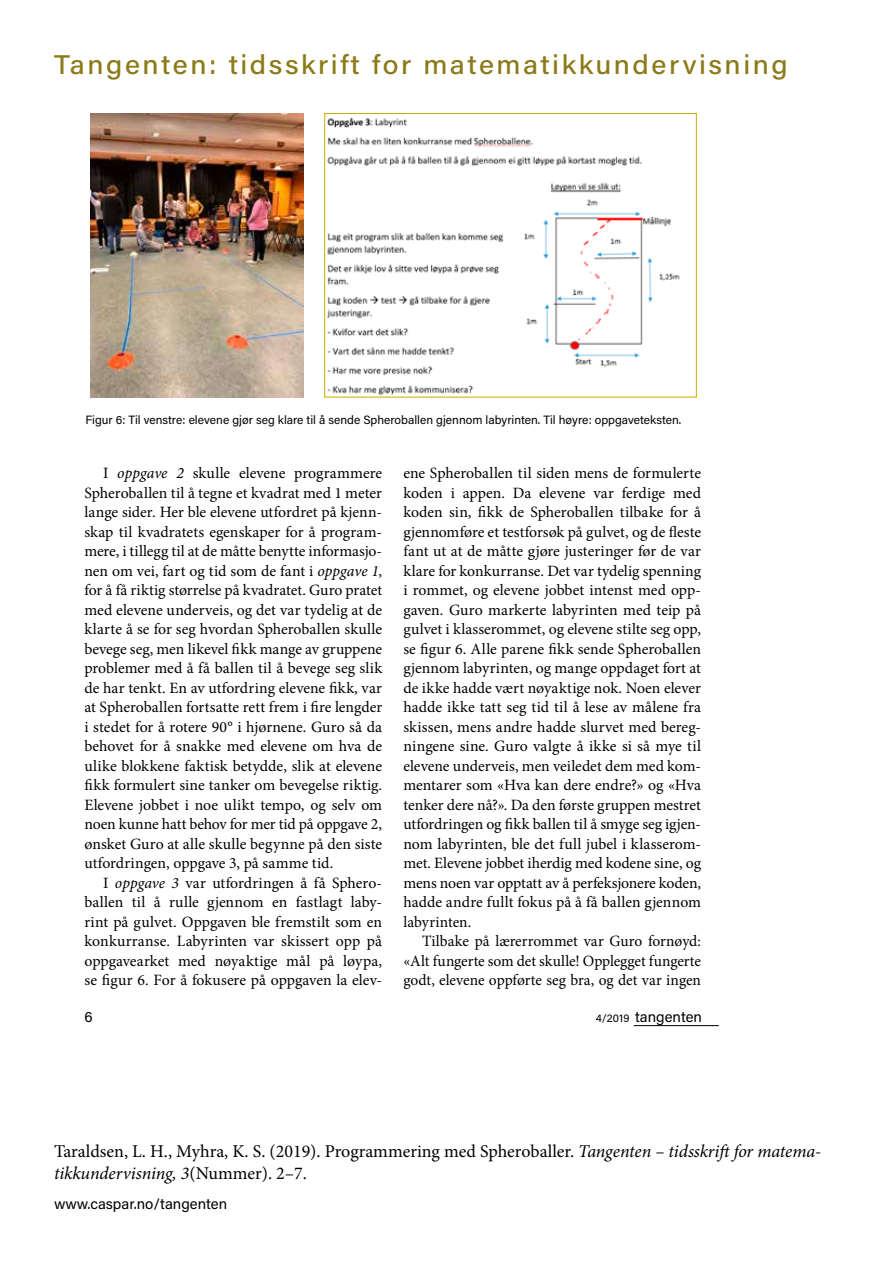
<style>
.page{position:relative;width:893px;height:1263px;background:#fff}
.page>*{position:absolute;margin:0;border:0;box-sizing:border-box;transform-origin:0 0}
.t1{font:500 27px "Acumin Pro";letter-spacing:.09em;color:#8b7a18;scale:1.05 1}
.t2{font:18px/21.6px "Minion Pro";color:#000}
.t3{font:15.75px/19.5px "Minion Pro";color:#000;text-align:justify}
.t4{font:15px "Acumin Pro";color:#000}
.t5{font:12px "Acumin Pro";color:#000}
.s1{font-style:italic}
.s2{font-size:11.25px}
</style>
<div class="page">
<hr style="left:634px;top:1025px;width:85px;height:1px;background:#000">
<img style="left:91px;top:114px;width:212px;height:283px">
<img style="left:327px;top:117px;width:353px;height:278px">
<div style="left:324px;top:113px;width:373px;height:284px;border:1px solid #cda800"></div>
<h1 class="t1" style="left:54px;top:46px;width:700px">Tangenten: tidsskrift for matematikkundervisning</h1>
<p class="t5" style="left:85px;top:411px;width:597px">Figur 6: Til venstre: elevene gjør seg klare til å sende Spheroballen gjennom labyrinten. Til høyre: oppgaveteksten.</p>
<p class="t3" style="left:84px;top:463px;width:299px;text-indent:19px">I <span class="s1">oppgave 2</span> skulle elevene programmere Spheroballen til å tegne et kvadrat med 1 meter lange sider. Her ble elevene utfordret på kjenn&shy;skap til kvadratets egenskaper for å program&shy;mere, i tillegg til at de måtte benytte informasjo&shy;nen om vei, fart og tid som de fant i <span class="s1">oppgave 1</span>, for å få riktig størrelse på kvadratet. Guro pratet med elevene underveis, og det var tydelig at de klarte å se for seg hvordan Spheroballen skulle bevege seg, men likevel fikk mange av gruppene problemer med å få ballen til å bevege seg slik de har tenkt. En av utfordring elevene fikk, var at Spheroballen fortsatte rett frem i fire lengder i stedet for å rotere 90° i hjørnene. Guro så da behovet for å snakke med elevene om hva de ulike blokkene faktisk betydde, slik at elevene fikk formulert sine tanker om bevegelse riktig.<br>Elevene jobbet i noe ulikt tempo, og selv om noen kunne hatt behov for mer tid på oppgave 2, ønsket Guro at alle skulle begynne på den siste utfordringen, oppgave 3, på samme tid.</p>
<p class="t3" style="left:84px;top:873px;width:299px;text-indent:19px">I <span class="s1">oppgave 3</span> var utfordringen å få Sphero&shy;ballen til å rulle gjennom en fastlagt laby&shy;rint på gulvet. Oppgaven ble fremstilt som en konkurranse. Labyrinten var skissert opp på oppgavearket med nøyaktige mål på løypa, se figur 6. For å fokusere på oppgaven la elev-</p>
<p class="t3" style="left:403px;top:463px;width:299px">ene Spheroballen til siden mens de formulerte koden i appen. Da elevene var ferdige med koden sin, fikk de Spheroballen tilbake for å gjennomføre et testforsøk på gulvet, og de fleste fant ut at de måtte gjøre justeringer før de var klare for konkurranse. Det var tydelig spenning i rommet, og elevene jobbet intenst med opp&shy;gaven. Guro markerte labyrinten med teip på gulvet i klasserommet, og elevene stilte seg opp, se figur 6. Alle parene fikk sende Spheroballen gjennom labyrinten, og mange oppdaget fort at de ikke hadde vært nøyaktige nok. Noen elever hadde ikke tatt seg tid til å lese av målene fra skissen, mens andre hadde slurvet med bereg&shy;ningene sine. Guro valgte å ikke si så mye til elevene underveis, men veiledet dem med kom&shy;mentarer som «Hva kan dere endre?» og «Hva tenker dere nå?». Da den første gruppen mestret utfordringen og fikk ballen til å smyge seg igjen&shy;nom labyrinten, ble det full jubel i klasserom&shy;met. Elevene jobbet iherdig med kodene sine, og mens noen var opptatt av å perfeksjonere koden, hadde andre fullt fokus på å få ballen gjennom labyrinten.</p>
<p class="t3" style="left:403px;top:931px;width:299px;text-indent:19px">Tilbake på lærerrommet var Guro fornøyd: «Alt fungerte som det skulle! Opplegget fungerte godt, elevene oppførte seg bra, og det var ingen</p>
<p class="t4" style="left:84px;top:1006px;width:10px">6</p>
<p class="t4" style="left:596px;top:1006px;width:108px"><span class="s2">4/2019</span> tangenten</p>
<p class="t2" style="left:54px;top:1140px;width:769px">Taraldsen, L. H., Myhra, K. S. (2019). Programmering med Spheroballer. <span class="s1">Tangenten – tidsskrift for matema&shy;tikkundervisning, 3</span>(Nummer). 2–7.</p>
<p class="t4" style="left:54px;top:1193px;width:175px">www.caspar.no/tangenten</p>
</div>
